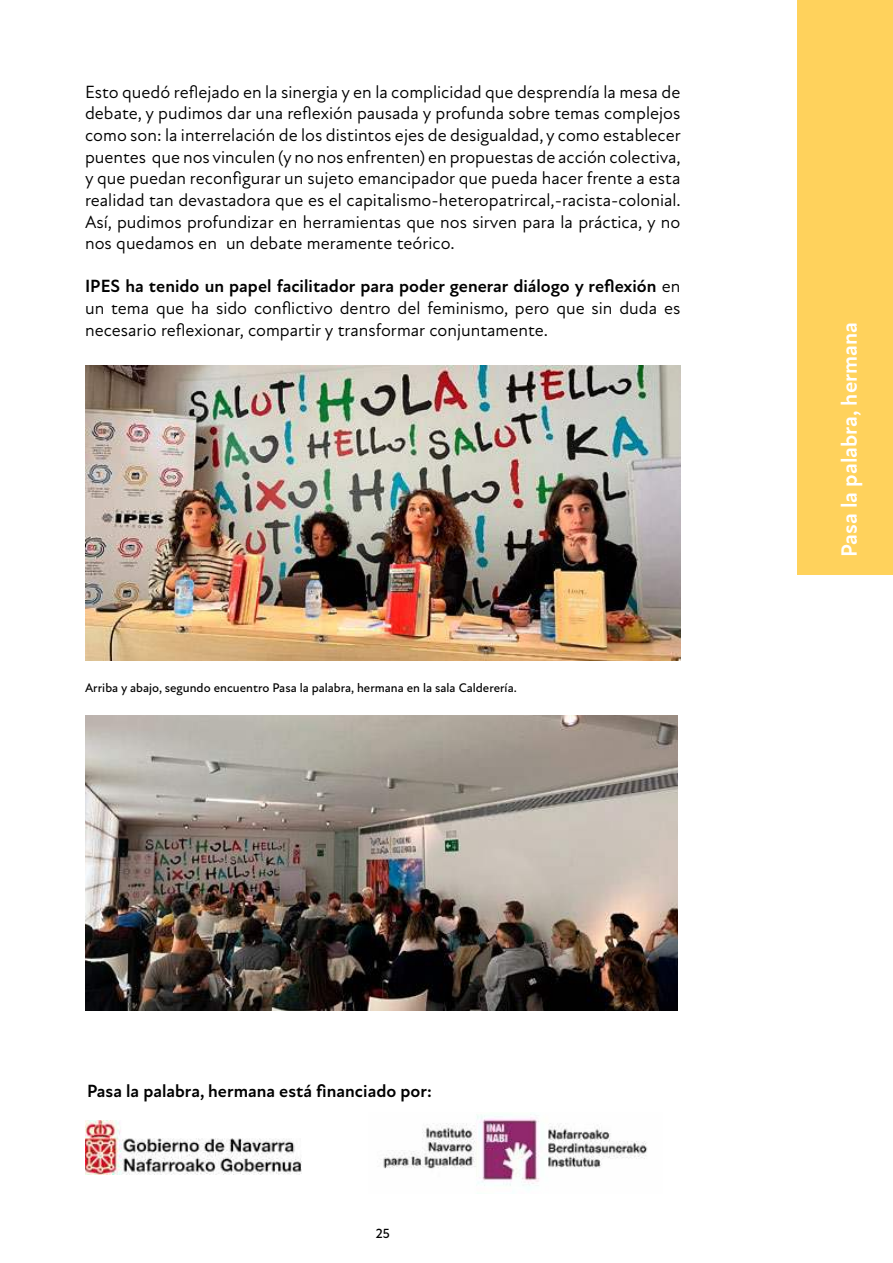
<style>
.page{position:relative;width:893px;height:1263px;background:#fff}
.page>*{position:absolute;margin:0;border:0;box-sizing:border-box;transform-origin:0 0}
.t1{font:700 22.5px "Atten New";color:#fff}
.t2{font:18px/21.6px "Atten New";color:#000;text-align:justify}
.t3{font:700 18px "Atten New";color:#000}
.t4{font:500 13.5px "Atten New";color:#000}
.t5{font:500 12.75px "Atten New";color:#000}
.s1{font-weight:700}
</style>
<div class="page">
<img style="left:383px;top:1114px;width:265px;height:75px">
<img style="left:86px;top:1120px;width:215px;height:54px">
<div style="left:797px;top:0;width:96px;height:574px;background:#ffd25c"></div>
<img style="left:85px;top:366px;width:595px;height:295px">
<img style="left:85px;top:715px;width:592px;height:295px">
<p class="t2" style="left:85px;top:83px;width:597px">Esto quedó reflejado en la sinergia y en la complicidad que desprendía la mesa de debate, y pudimos dar una reflexión pausada y profunda sobre temas complejos como son: la interrelación de los distintos ejes de desigualdad, y como establecer puentes que nos vinculen (y no nos enfrenten) en propuestas de acción colectiva, y que puedan reconfigurar un sujeto emancipador que pueda hacer frente a esta realidad tan devastadora que es el capitalismo-heteropatrircal,-racista-colonial.<br>Así, pudimos profundizar en herramientas que nos sirven para la práctica, y no nos quedamos en un debate meramente teórico.</p>
<p class="t2" style="left:85px;top:278px;width:597px"><span class="s1">IPES ha tenido un papel facilitador para poder generar diálogo y reflexión</span> en un tema que ha sido conflictivo dentro del feminismo, pero que sin duda es necesario reflexionar, compartir y transformar conjuntamente.</p>
<p class="t5" style="left:85px;top:682px;width:433px">Arriba y abajo, segundo encuentro Pasa la palabra, hermana en la sala Calderería.</p>
<p class="t3" style="left:87px;top:1081px;width:346px">Pasa la palabra, hermana está financiado por:</p>
<p class="t4" style="left:376px;top:1228px;width:16px">25</p>
<p class="t1" style="left:837px;top:557px;width:237px;rotate:-90deg">Pasa la palabra, hermana</p>
</div>
